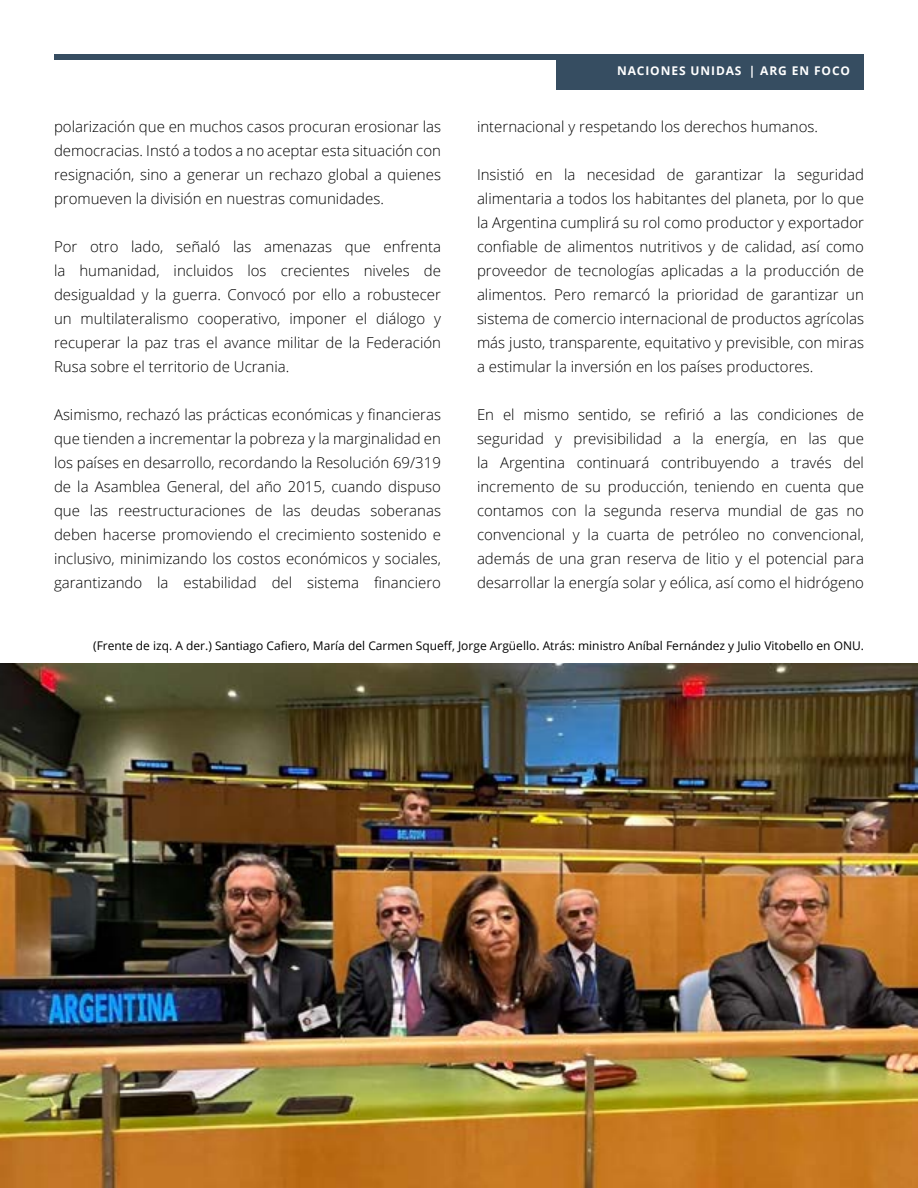
<style>
.page{position:relative;width:918px;height:1188px;background:#fff}
.page>*{position:absolute;margin:0;border:0;box-sizing:border-box;transform-origin:0 0}
.t1{font:300 15px/24px "Open Sans";color:#000;text-align:justify}
.t2{font:12px "Open Sans";color:#000}
.t3{font:700 12px "Open Sans";letter-spacing:.075em;color:#fff}
</style>
<div class="page">
<div style="left:54px;top:54px;width:810px;height:5px;background:#364d61"></div>
<div style="left:556px;top:54px;width:308px;height:36px;background:#364d61"></div>
<img style="left:0;top:663px;width:918px;height:525px">
<p class="t1" style="left:54px;top:114px;width:389px">polarización que en muchos casos procuran erosionar las democracias. Instó a todos a no aceptar esta situación con resignación, sino a generar un rechazo global a quienes promueven la división en nuestras comunidades.</p>
<p class="t1" style="left:54px;top:234px;width:389px">Por otro lado, señaló las amenazas que enfrenta la humanidad, incluidos los crecientes niveles de desigualdad y la guerra. Convocó por ello a robustecer un multilateralismo cooperativo, imponer el diálogo y recuperar la paz tras el avance militar de la Federación Rusa sobre el territorio de Ucrania.</p>
<p class="t1" style="left:54px;top:402px;width:389px">Asimismo, rechazó las prácticas económicas y financieras que tienden a incrementar la pobreza y la marginalidad en los países en desarrollo, recordando la Resolución 69/319 de la Asamblea General, del año 2015, cuando dispuso que las reestructuraciones de las deudas soberanas deben hacerse promoviendo el crecimiento sostenido e inclusivo, minimizando los costos económicos y sociales, garantizando la estabilidad del sistema financiero</p>
<p class="t3" style="left:617px;top:62px;width:44px">NACIONE</p>
<p class="t3" style="left:679px;top:62px;width:173px">S UN IDAS | ARG EN FOCO</p>
<p class="t1" style="left:477px;top:114px;width:343px">internacional y respetando los derechos humanos.</p>
<p class="t1" style="left:477px;top:162px;width:389px">Insistió en la necesidad de garantizar la seguridad alimentaria a todos los habitantes del planeta, por lo que la Argentina cumplirá su rol como productor y exportador confiable de alimentos nutritivos y de calidad, así como proveedor de tecnologías aplicadas a la producción de alimentos. Pero remarcó la prioridad de garantizar un sistema de comercio internacional de productos agrícolas más justo, transparente, equitativo y previsible, con miras a estimular la inversión en los países productores.</p>
<p class="t1" style="left:477px;top:402px;width:389px">En el mismo sentido, se refirió a las condiciones de seguridad y previsibilidad a la energía, en las que la Argentina continuará contribuyendo a través del incremento de su producción, teniendo en cuenta que contamos con la segunda reserva mundial de gas no convencional y la cuarta de petróleo no convencional, además de una gran reserva de litio y el potencial para desarrollar la energía solar y eólica, así como el hidrógeno</p>
<p class="t2" style="left:93px;top:637px;width:772px">(Frente de izq. A der.) Santiago Cafiero, María del Carmen Squeff, Jorge Argüello. Atrás: ministro Aníbal Fernández y Julio Vitobello en ONU.</p>
</div>
